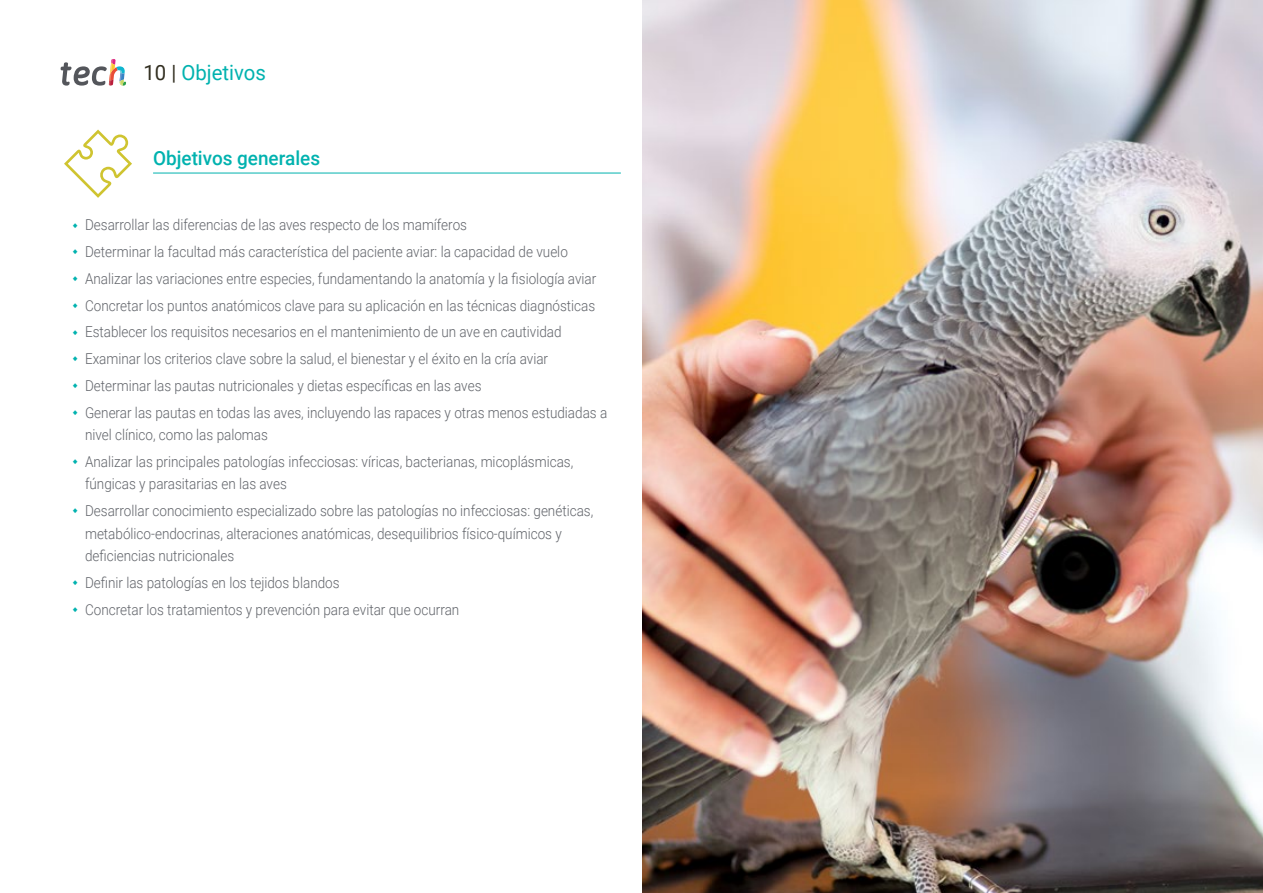
<style>
.page{position:relative;width:1263px;height:893px;background:#fff}
.page>*{position:absolute;margin:0;border:0;box-sizing:border-box;transform-origin:0 0}
.t1{font:21px "Roboto";color:#00b2af}
.t2{font:500 19.5px "Roboto";color:#00b2af}
.t3{font:300 15px/26.7px "Roboto";color:#61646a;scale:.9 1}
.s1{color:#312e20}
</style>
<div class="page">
<hr style="left:153px;top:173px;width:468px;height:1px;background:#00b2af">
<svg style="left:64px;top:130px;width:68px;height:68px"></svg>
<svg style="left:61px;top:59px;width:65px;height:27px"></svg>
<img style="left:642px;top:0;width:621px;height:893px">
<h1 class="t1" style="left:144px;top:57px;width:124px"><span class="s1">10 |</span> Objetivos</h1>
<h2 class="t2" style="left:153px;top:144px;width:169px">Objetivos generales</h2>
<p class="t3" style="left:85px;top:211px;width:582px">Desarrollar las diferencias de las aves respecto de los mamíferos<br>Determinar la facultad más característica del paciente aviar: la capacidad de vuelo Analizar las variaciones entre especies, fundamentando la anatomía y la fisiología aviar Concretar los puntos anatómicos clave para su aplicación en las técnicas diagnósticas Establecer los requisitos necesarios en el mantenimiento de un ave en cautividad Examinar los criterios clave sobre la salud, el bienestar y el éxito en la cría aviar Determinar las pautas nutricionales y dietas específicas en las aves<br>Generar las pautas en todas las aves, incluyendo las rapaces y otras menos estudiadas a</p>
<p class="t3" style="left:85px;top:421px;width:544px">nivel clínico, como las palomas<br>Analizar las principales patologías infecciosas: víricas, bacterianas, micoplásmicas,</p>
<p class="t3" style="left:85px;top:470px;width:566px">fúngicas y parasitarias en las aves<br>Desarrollar conocimiento especializado sobre las patologías no infecciosas: genéticas,</p>
<p class="t3" style="left:85px;top:521px;width:531px;line-height:22.5px">metabólico-endocrinas, alteraciones anatómicas, desequilibrios físico-químicos y deficiencias nutricionales</p>
<p class="t3" style="left:85px;top:569px;width:417px">Definir las patologías en los tejidos blandos<br>Concretar los tratamientos y prevención para evitar que ocurran</p>
</div>
